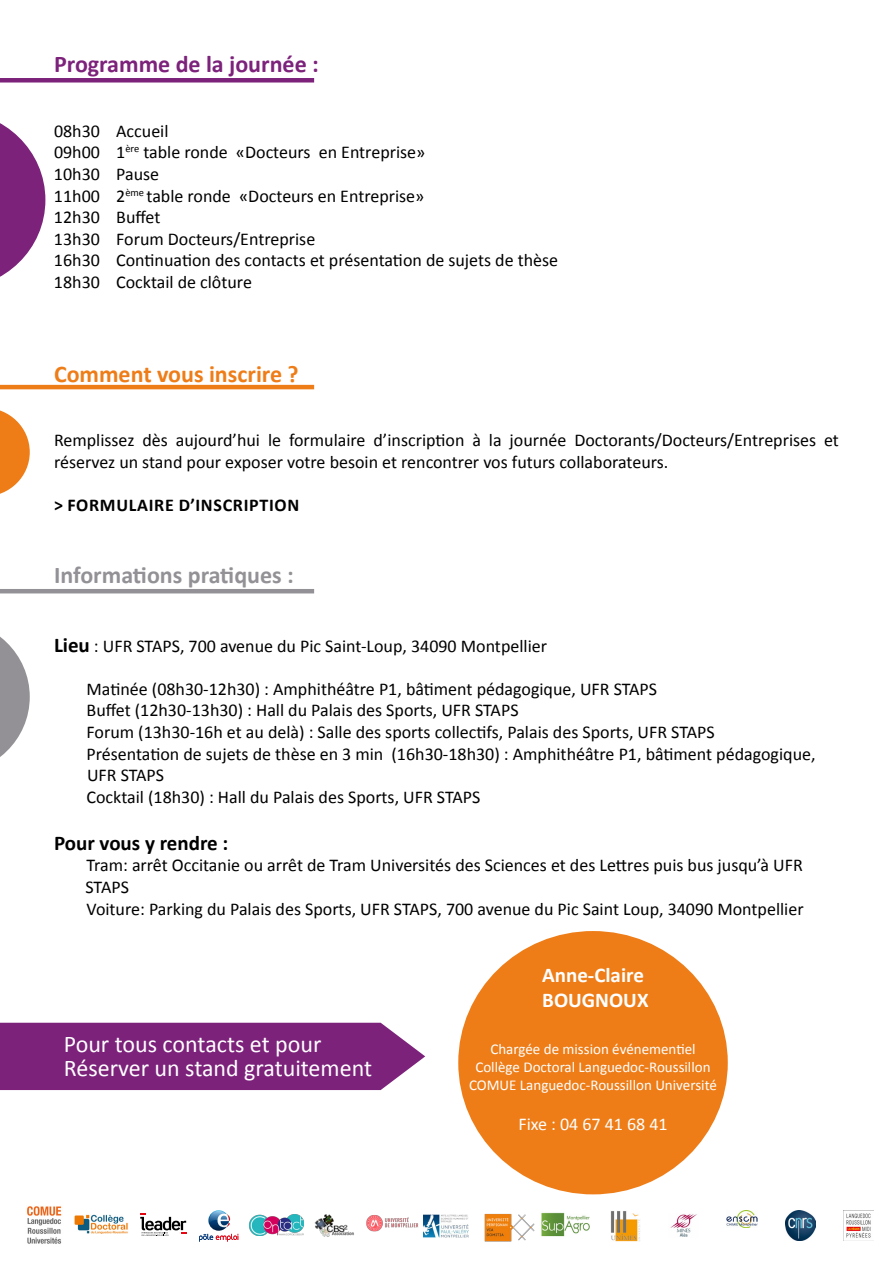
<style>
.page{position:relative;width:893px;height:1263px;background:#fff}
.page>*{position:absolute;margin:0;border:0;box-sizing:border-box;transform-origin:0 0}
.t1{font:24px/24px "Calibri";color:#fff}
.t2{font:700 24px "Calibri";color:#939195}
.t3{font:700 24px "Calibri";color:#7c227b}
.t4{font:700 24px "Calibri";color:#ee7d18}
.t5{font:700 21px/25.2px "Calibri";color:#fff}
.t6{font:700 21px "Calibri";color:#000}
.t7{font:18px/21.6px "Calibri";color:#000}
.t8{font:700 18px "Calibri";letter-spacing:.04em;color:#000}
.t9{font:18px "Calibri";color:#fff}
.t10{font:15px/18px "Calibri";color:#fff;text-align:center}
.s1{font-weight:700;font-size:21px}
</style>
<div class="page">
<svg style="left:0;top:123px;width:45px;height:154px"></svg>
<svg style="left:0;top:410px;width:30px;height:84px"></svg>
<svg style="left:0;top:637px;width:30px;height:120px"></svg>
<img style="left:27px;top:1206px;width:35px;height:38px">
<img style="left:75px;top:1214px;width:53px;height:19px">
<img style="left:249px;top:1214px;width:54px;height:22px">
<img style="left:366px;top:1215px;width:53px;height:16px">
<img style="left:424px;top:1214px;width:45px;height:24px">
<img style="left:484px;top:1213px;width:51px;height:28px">
<img style="left:541px;top:1212px;width:49px;height:25px">
<img style="left:611px;top:1211px;width:29px;height:30px">
<img style="left:670px;top:1214px;width:27px;height:23px">
<img style="left:727px;top:1210px;width:30px;height:18px">
<img style="left:785px;top:1210px;width:30px;height:30px">
<img style="left:843px;top:1210px;width:31px;height:30px">
<img style="left:314px;top:1214px;width:40px;height:23px">
<img style="left:208px;top:1210px;width:21px;height:21px;border-radius:10px">
<img style="left:209px;top:1211px;width:18px;height:13px">
<svg style="left:217px;top:1214px;width:13px;height:13px"></svg>
<svg style="left:199px;top:1234px;width:40px;height:7px"></svg>
<svg style="left:140px;top:1213px;width:46px;height:23px"></svg>
<div style="left:0;top:1023px;width:425px;height:67px;background:#7c227b"></div>
<div style="left:0;top:78px;width:314px;height:5px;background:#7c227b"></div>
<hr style="left:0;top:385px;width:314px;height:4px;background:#ee7d18">
<hr style="left:0;top:589px;width:314px;height:4px;background:#939195">
<div style="left:458px;top:931px;width:270px;height:263px;background:#ee7d18;border-radius:50%"></div>
<h1 class="t3" style="left:54px;top:49px;width:266px">Programme de la journée :</h1>
<p class="t7" style="left:54px;top:119px;width:506px">08h30 Accueil<br>09h00 1<sup>ère</sup> table ronde «Docteurs en Entreprise»<br>10h30 Pause<br>11h00 2<sup>ème</sup> table ronde «Docteurs en Entreprise»<br>12h30 Buffet<br>13h30 Forum Docteurs/Entreprise<br>16h30 Continuation des contacts et présentation de sujets de thèse<br>18h30 Cocktail de clôture</p>
<h1 class="t4" style="left:54px;top:359px;width:246px">Comment vous inscrire ?</h1>
<p class="t7" style="left:54px;top:429px;width:786px">Remplissez dès aujourd’hui le formulaire d’inscription à la journée Doctorants/Docteurs/Entreprises et réservez un stand pour exposer votre besoin et rencontrer vos futurs collaborateurs.</p>
<p class="t8" style="left:54px;top:494px;width:247px">&gt; FORMULAIRE D’INSCRIPTION</p>
<h1 class="t2" style="left:54px;top:560px;width:241px">Informations pratiques :</h1>
<p class="t7" style="left:54px;top:634px;width:495px"><span class="s1">Lieu</span> : UFR STAPS, 700 avenue du Pic Saint-Loup, 34090 Montpellier</p>
<p class="t7" style="left:87px;top:677px;width:731px">Matinée (08h30-12h30) : Amphithéâtre P1, bâtiment pédagogique, UFR STAPS<br>Buffet (12h30-13h30) : Hall du Palais des Sports, UFR STAPS<br>Forum (13h30-16h et au delà) : Salle des sports collectifs, Palais des Sports, UFR STAPS<br>Présentation de sujets de thèse en 3 min (16h30-18h30) : Amphithéâtre P1, bâtiment pédagogique, UFR STAPS<br>Cocktail (18h30) : Hall du Palais des Sports, UFR STAPS</p>
<p class="t6" style="left:54px;top:830px;width:176px">Pour vous y rendre :</p>
<p class="t7" style="left:86px;top:854px;width:720px">Tram: arrêt Occitanie ou arrêt de Tram Universités des Sciences et des Lettres puis bus jusqu’à UFR<br>STAPS<br>Voiture: Parking du Palais des Sports, UFR STAPS, 700 avenue du Pic Saint Loup, 34090 Montpellier</p>
<h1 class="t1" style="left:64px;top:1030px;width:310px">Pour tous contacts et pour<br>Réserver un stand gratuitement</h1>
<p class="t5" style="left:542px;top:961px;width:108px">Anne-Claire<br>BOUGNOUX</p>
<p class="t10" style="left:469px;top:1039px;width:249px">Chargée de mission événementiel<br>Collège Doctoral Languedoc-Roussillon<br>COMUE Languedoc-Roussillon Université</p>
<p class="t9" style="left:518px;top:1112px;width:151px">Fixe : 04 67 41 68 41</p>
</div>
